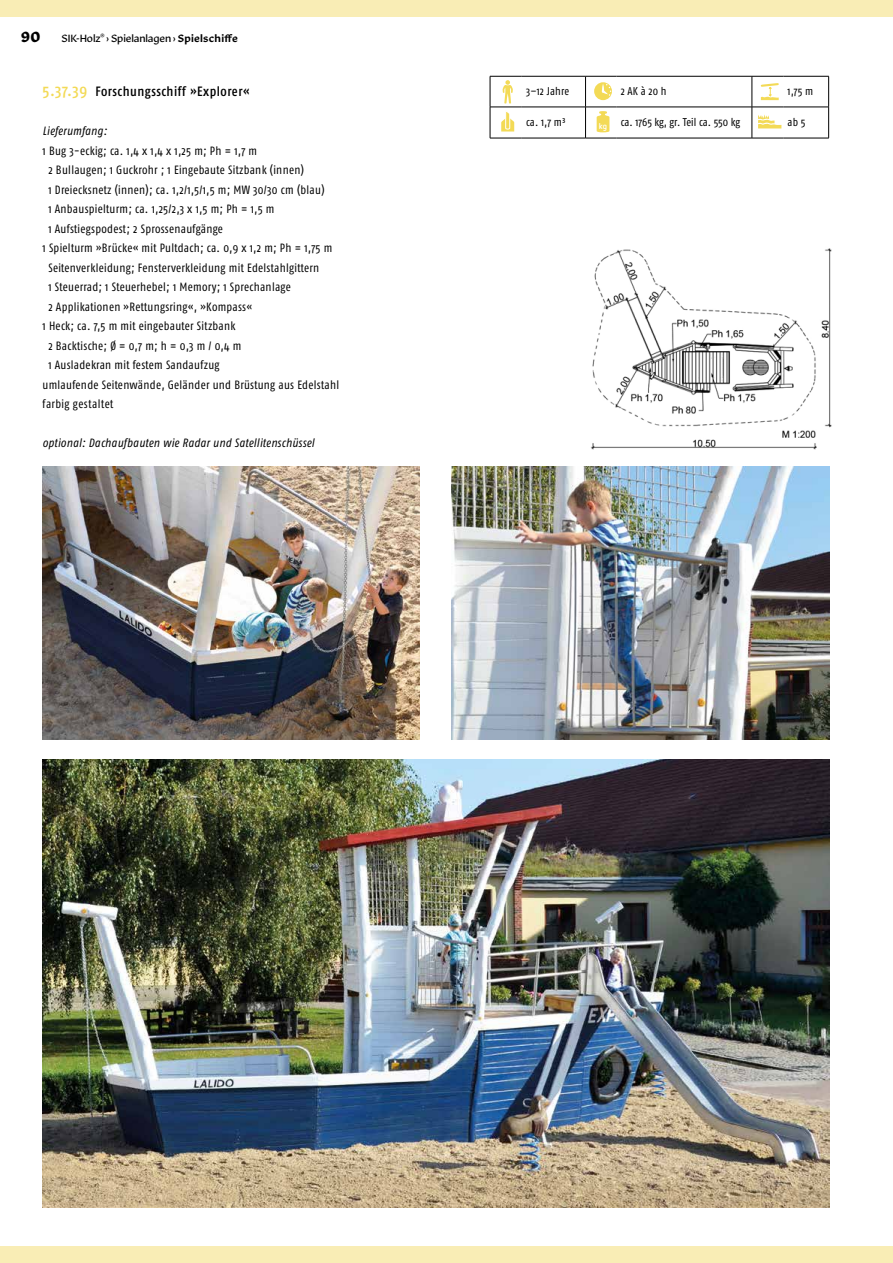
<style>
.page{position:relative;width:893px;height:1263px;background:#fff}
.page>*{position:absolute;margin:0;border:0;box-sizing:border-box;transform-origin:0 0}
.t1{font:700 15px "Robinson";color:#000}
.t2{font:500 condensed 13.5px "Fago OT";letter-spacing:.035em;color:#000}
.t3{font:condensed 12px "Fago OT";letter-spacing:.025em;color:#000}
.t4{font:italic condensed 12px "Fago OT";letter-spacing:.025em;color:#000}
.t5{font:condensed 11.25px "Fago OT";letter-spacing:.005em;color:#000}
.t6{font:10.8px "Robinson";letter-spacing:-.01em;color:#000}
.t7{font:700 8.4px "Netto OT";color:#fff}
.s1{font-weight:500}
.s2{font-size:16.5px;color:#f3da56}
</style>
<div class="page">
<div style="left:0;top:0;width:893px;height:17px;background:#f9edb5"></div>
<div style="left:0;top:1246px;width:893px;height:17px;background:#f9edb5"></div>
<img style="left:43px;top:759px;width:786px;height:448px">
<img style="left:42px;top:466px;width:378px;height:273px">
<hr style="left:585px;top:76px;width:1px;height:31px;background:#000">
<hr style="left:752px;top:76px;width:1px;height:31px;background:#000">
<hr style="left:522px;top:107px;width:63px;height:1px;background:#000">
<hr style="left:585px;top:107px;width:32px;height:1px;background:#000">
<hr style="left:585px;top:107px;width:1px;height:31px;background:#000">
<hr style="left:617px;top:107px;width:135px;height:1px;background:#000">
<hr style="left:752px;top:107px;width:31px;height:1px;background:#000">
<hr style="left:752px;top:107px;width:1px;height:31px;background:#000">
<hr style="left:783px;top:107px;width:46px;height:1px;background:#000">
<hr style="left:490px;top:107px;width:32px;height:1px;background:#000">
<hr style="left:490px;top:76px;width:32px;height:1px;background:#000">
<hr style="left:490px;top:76px;width:1px;height:31px;background:#000">
<hr style="left:490px;top:107px;width:1px;height:31px;background:#000">
<hr style="left:490px;top:138px;width:32px;height:1px;background:#000">
<hr style="left:522px;top:76px;width:63px;height:1px;background:#000">
<hr style="left:585px;top:76px;width:32px;height:1px;background:#000">
<hr style="left:617px;top:76px;width:135px;height:1px;background:#000">
<hr style="left:752px;top:76px;width:31px;height:1px;background:#000">
<hr style="left:783px;top:76px;width:46px;height:1px;background:#000">
<hr style="left:828px;top:76px;width:1px;height:31px;background:#000">
<hr style="left:828px;top:107px;width:1px;height:31px;background:#000">
<hr style="left:522px;top:138px;width:63px;height:1px;background:#000">
<hr style="left:585px;top:138px;width:32px;height:1px;background:#000">
<hr style="left:617px;top:138px;width:135px;height:1px;background:#000">
<hr style="left:752px;top:138px;width:31px;height:1px;background:#000">
<hr style="left:783px;top:138px;width:46px;height:1px;background:#000">
<svg style="left:502px;top:80px;width:11px;height:24px"></svg>
<svg style="left:758px;top:114px;width:23px;height:14px"></svg>
<svg style="left:501px;top:111px;width:13px;height:20px"></svg>
<svg style="left:761px;top:83px;width:18px;height:17px"></svg>
<svg style="left:597px;top:111px;width:12px;height:21px"></svg>
<div style="left:594px;top:82px;width:18px;height:18px;background:#f3da56;border-radius:50%"></div>
<svg style="left:602px;top:83px;width:9px;height:13px"></svg>
<img style="left:591px;top:248px;width:241px;height:202px">
<img style="left:452px;top:466px;width:377px;height:273px">
<p class="t1" style="left:21px;top:25px;width:21px">90</p>
<p class="t6" style="left:62px;top:30px;width:178px">SIK-Holz<sup>®</sup> › Spielanlagen › <span class="s1">Spielschiffe</span></p>
<p class="t2" style="left:43px;top:83px;width:208px"><span class="s2">5.37.39</span> Forschungsschiff »Explorer«</p>
<p class="t4" style="left:43px;top:124px;width:66px">Lieferumfang:</p>
<p class="t3" style="left:43px;top:143px;width:216px">1 Bug 3-eckig; ca. 1,4 x 1,4 x 1,25 m; Ph = 1,7 m</p>
<p class="t3" style="left:48px;top:163px;width:257px">2 Bullaugen; 1 Guckrohr ; 1 Eingebaute Sitzbank (innen)</p>
<p class="t3" style="left:48px;top:182px;width:278px">1 Dreiecksnetz (innen); ca. 1,2/1,5/1,5 m; MW 30/30 cm (blau)</p>
<p class="t3" style="left:48px;top:202px;width:228px">1 Anbauspielturm; ca. 1,25/2,3 x 1,5 m; Ph = 1,5 m</p>
<p class="t3" style="left:48px;top:221px;width:176px">1 Aufstiegspodest; 2 Sprossenaufgänge</p>
<p class="t3" style="left:43px;top:241px;width:291px">1 Spielturm »Brücke« mit Pultdach; ca. 0,9 x 1,2 m; Ph = 1,75 m</p>
<p class="t3" style="left:48px;top:260px;width:272px">Seitenverkleidung; Fensterverkleidung mit Edelstahlgittern</p>
<p class="t3" style="left:48px;top:280px;width:244px">1 Steuerrad; 1 Steuerhebel; 1 Memory; 1 Sprechanlage</p>
<p class="t3" style="left:48px;top:299px;width:205px">2 Applikationen »Rettungsring«, »Kompass«</p>
<p class="t3" style="left:43px;top:319px;width:195px">1 Heck; ca. 7,5 m mit eingebauter Sitzbank</p>
<p class="t3" style="left:48px;top:338px;width:195px">2 Backtische; Ø = 0,7 m; h = 0,3 m / 0,4 m</p>
<p class="t3" style="left:48px;top:358px;width:173px">1 Ausladekran mit festem Sandaufzug</p>
<p class="t3" style="left:43px;top:377px;width:298px">umlaufende Seitenwände, Geländer und Brüstung aus Edelstahl</p>
<p class="t3" style="left:43px;top:397px;width:73px">farbig gestaltet</p>
<p class="t4" style="left:43px;top:436px;width:273px">optional: Dachaufbauten wie Radar und Satellitenschüssel</p>
<p class="t5" style="left:526px;top:85px;width:45px">3–12 Jahre</p>
<p class="t5" style="left:621px;top:85px;width:47px">2 AK à 20 h</p>
<p class="t5" style="left:787px;top:85px;width:27px">1,75 m</p>
<p class="t5" style="left:526px;top:115px;width:41px">ca. 1,7 m3</p>
<p class="t5" style="left:621px;top:115px;width:121px">ca. 1765 kg, gr. Teil ca. 550 kg</p>
<p class="t5" style="left:787px;top:115px;width:19px">ab 5</p>
<p class="t7" style="left:599px;top:121px;width:10px">kg</p>
</div>
